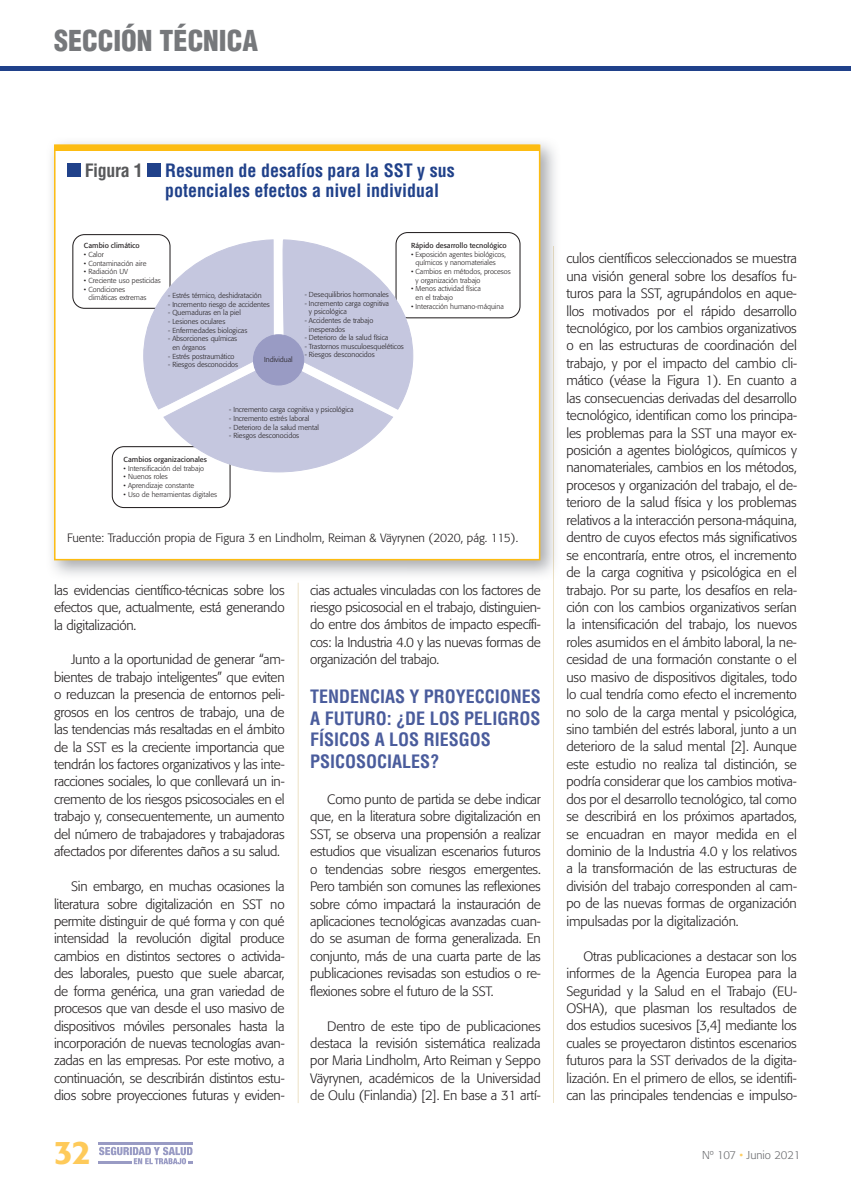
<style>
.page{position:relative;width:851px;height:1191px;background:#fff}
.page>*{position:absolute;margin:0;border:0;box-sizing:border-box;transform-origin:0 0}
.t1{font:500 32.4px "Formata";color:#feca5a}
.t2{font:900 condensed 28.05px "Helvetica LT Std";color:#76787b}
.t3{font:700 condensed 18px/21.6px "Helvetica LT Std";color:#4a5c9c}
.t4{font:700 condensed 18px/20.2px "Helvetica LT Std";color:#20418a}
.t5{font:300 13.5px/17.4px "Formata";letter-spacing:-.02em;color:#231f20;text-align:justify}
.t6{font:300 12px "Formata";color:#231f20}
.t7{font:300 11.25px "Formata";color:#6c6d70}
.t8{font:300 7.2px "Formata";color:#231f20}
.t9{font:7.2px "Formata";color:#231f20}
.s1{color:#57585a}
.s2{color:#fff}
.s3{color:#c5c7df}
.s4{color:#fece64}
</style>
<div class="page">
<hr style="left:0;top:67px;width:850px;height:4px;background:#20418a">
<hr style="left:98px;top:1142px;width:95px;height:2px;background:#999bc4">
<hr style="left:98px;top:1161px;width:34px;height:3px;background:#999bc4">
<svg style="left:99px;top:1146px;width:94px;height:18px"></svg>
<hr style="left:298px;top:583px;width:1px;height:520px;background:#ece1c5">
<hr style="left:553px;top:247px;width:1px;height:856px;background:#ece1c5">
<img style="left:51px;top:142px;width:504px;height:433px">
<img style="left:553px;top:247px;width:1px;height:328px">
<div style="left:54px;top:145px;width:486px;height:415px;background:#fff;border:2px solid #fdbc12"></div>
<div style="left:54px;top:145px;width:485px;height:6px;background:#fdbc12"></div>
<div style="left:67px;top:163px;width:13px;height:14px;background:#20418a"></div>
<div style="left:147px;top:163px;width:14px;height:14px;background:#20418a"></div>
<div style="left:112px;top:446px;width:118px;height:62px;border:1px solid #231f20;border-radius:12px"></div>
<div style="left:164px;top:360px;width:228px;height:112px;background:#c5c7df;border-radius:50%"></div>
<div style="left:72px;top:234px;width:98px;height:75px;border:1px solid #231f20;border-radius:12px"></div>
<div style="left:395px;top:232px;width:125px;height:86px;border:1px solid #231f20;border-radius:12px"></div>
<svg style="left:143px;top:239px;width:131px;height:171px"></svg>
<svg style="left:282px;top:240px;width:132px;height:170px"></svg>
<div style="left:253px;top:335px;width:51px;height:50px;background:#999bc4;border-radius:50%"></div>
<div style="left:253px;top:334px;width:51px;height:51px;border:1px solid #999bc4;border-radius:50%"></div>
<h2 class="t2" style="left:54px;top:23px;width:205px">SECCIÓN TÉCNICA</h2>
<h3 class="t4" style="left:165px;top:160px;width:291px;text-indent:-80px"><span class="s1">Figura 1</span> Resumen de desafíos para la SST y sus potenciales efectos a nivel individual</h3>
<p class="t9" style="left:84px;top:241px;width:57px">Cambio climático</p>
<p class="t8" style="left:84px;top:250px;width:21px">• Calor</p>
<p class="t8" style="left:84px;top:259px;width:64px">• Contaminación aire</p>
<p class="t8" style="left:84px;top:267px;width:46px">• Radiación UV</p>
<p class="t8" style="left:84px;top:276px;width:78px">• Creciente uso pesticidas</p>
<p class="t8" style="left:84px;top:285px;width:43px">• Condiciones</p>
<p class="t8" style="left:84px;top:293px;width:64px"><span class="s2">•</span> climáticas extremas</p>
<p class="t8" style="left:168px;top:291px;width:95px">- Estrés térmico, deshidratación</p>
<p class="t8" style="left:168px;top:300px;width:103px">- Incremento riesgo de accidentes</p>
<p class="t8" style="left:168px;top:308px;width:74px">- Quemaduras en la piel</p>
<p class="t8" style="left:168px;top:317px;width:59px">- Lesiones oculares</p>
<p class="t8" style="left:168px;top:326px;width:81px">- Enfermedades biologicas</p>
<p class="t8" style="left:168px;top:334px;width:71px">- Absorciones químicas</p>
<p class="t8" style="left:168px;top:343px;width:39px"><span class="s3">-</span> en órganos</p>
<p class="t8" style="left:168px;top:352px;width:68px">- Estrés postraumático</p>
<p class="t8" style="left:168px;top:360px;width:72px">- Riesgos desconocidos</p>
<p class="t8" style="left:264px;top:355px;width:30px">Individual</p>
<p class="t9" style="left:411px;top:241px;width:97px">Rápido desarrollo tecnológico</p>
<p class="t8" style="left:411px;top:250px;width:96px">• Exposición agentes biológicos,</p>
<p class="t8" style="left:411px;top:258px;width:86px"><span class="s2">•</span> químicos y nanomateriales</p>
<p class="t8" style="left:411px;top:267px;width:101px">• Cambios en métodos, procesos</p>
<p class="t8" style="left:411px;top:276px;width:71px"><span class="s2">•</span> y organización trabajo</p>
<p class="t8" style="left:411px;top:284px;width:71px">• Menos actividad física</p>
<p class="t8" style="left:411px;top:293px;width:43px"><span class="s2">•</span> en el trabajo</p>
<p class="t8" style="left:411px;top:302px;width:94px">• Interacción humano-máquina</p>
<p class="t8" style="left:304px;top:290px;width:86px">- Desequilibrios hormonales</p>
<p class="t8" style="left:304px;top:299px;width:86px">- Incremento carga cognitiva</p>
<p class="t8" style="left:304px;top:307px;width:44px"><span class="s3">-</span> y psicológica</p>
<p class="t8" style="left:304px;top:316px;width:70px">- Accidentes de trabajo</p>
<p class="t8" style="left:304px;top:325px;width:42px"><span class="s3">-</span> inesperados</p>
<p class="t8" style="left:304px;top:333px;width:85px">- Deterioro de la salud física</p>
<p class="t8" style="left:304px;top:342px;width:101px">- Trastornos musculoesqueléticos</p>
<p class="t8" style="left:304px;top:351px;width:72px">- Riesgos desconocidos</p>
<p class="t9" style="left:124px;top:455px;width:85px">Cambios organizacionales</p>
<p class="t8" style="left:124px;top:464px;width:82px">• Intensificación del trabajo</p>
<p class="t8" style="left:124px;top:473px;width:46px">• Nuenos roles</p>
<p class="t8" style="left:124px;top:481px;width:72px">• Aprendizaje constante</p>
<p class="t8" style="left:124px;top:490px;width:95px">• Uso de herramientas digitales</p>
<p class="t8" style="left:229px;top:406px;width:126px">- Incremento carga cognitiva y psicológica</p>
<p class="t8" style="left:229px;top:414px;width:82px">- Incremento estrés laboral</p>
<p class="t8" style="left:229px;top:423px;width:91px">- Deterioro de la salud mental</p>
<p class="t8" style="left:229px;top:431px;width:72px">- Riesgos desconocidos</p>
<p class="t6" style="left:67px;top:531px;width:452px">Fuente: Traducción propia de Figura 3 en Lindholm, Reiman &amp; Väyrynen (2020, pág. 115).</p>
<p class="t5" style="left:54px;top:581px;width:232px">las evidencias científico-técnicas sobre los efectos que, actualmente, está generando la digitalización.</p>
<p class="t5" style="left:54px;top:651px;width:232px;text-indent:17px">Junto a la oportunidad de generar “am&shy;bientes de trabajo inteligentes” que eviten o reduzcan la presencia de entornos peli&shy;grosos en los centros de trabajo, una de las tendencias más resaltadas en el ámbito de la SST es la creciente importancia que tendrán los factores organizativos y las inte&shy;racciones sociales, lo que conllevará un in&shy;cremento de los riesgos psicosociales en el trabajo y, consecuentemente, un aumento del número de trabajadores y trabajadoras afectados por diferentes daños a su salud.</p>
<p class="t5" style="left:54px;top:877px;width:232px;text-indent:17px">Sin embargo, en muchas ocasiones la literatura sobre digitalización en SST no permite distinguir de qué forma y con qué intensidad la revolución digital produce cambios en distintos sectores o activida&shy;des laborales, puesto que suele abarcar, de forma genérica, una gran variedad de procesos que van desde el uso masivo de dispositivos móviles personales hasta la incorporación de nuevas tecnologías avan&shy;zadas en las empresas. Por este motivo, a continuación, se describirán distintos estu&shy;dios sobre proyecciones futuras y eviden-</p>
<p class="t5" style="left:310px;top:581px;width:232px">cias actuales vinculadas con los factores de riesgo psicosocial en el trabajo, distinguien&shy;do entre dos ámbitos de impacto específi&shy;cos: la Industria 4.0 y las nuevas formas de organización del trabajo.</p>
<h3 class="t3" style="left:310px;top:685px;width:232px">TENDENCIAS Y PROYECCIONES<br>A FUTURO: ¿DE LOS PELIGROS<br>FÍSICOS A LOS RIESGOS<br>PSICOSOCIALES?</h3>
<p class="t5" style="left:310px;top:790px;width:232px;text-indent:17px">Como punto de partida se debe indicar que, en la literatura sobre digitalización en SST, se observa una propensión a realizar estudios que visualizan escenarios futuros o tendencias sobre riesgos emergentes.<br>Pero también son comunes las reflexiones sobre cómo impactará la instauración de aplicaciones tecnológicas avanzadas cuan&shy;do se asuman de forma generalizada. En conjunto, más de una cuarta parte de las publicaciones revisadas son estudios o re&shy;flexiones sobre el futuro de la SST.</p>
<p class="t5" style="left:310px;top:1017px;width:232px;text-indent:17px">Dentro de este tipo de publicaciones destaca la revisión sistemática realizada por Maria Lindholm, Arto Reiman y Seppo Väyrynen, académicos de la Universidad de Oulu (Finlandia) [2]. En base a 31 artí-</p>
<p class="t5" style="left:566px;top:250px;width:232px">culos científicos seleccionados se muestra una visión general sobre los desafíos fu&shy;turos para la SST, agrupándolos en aque&shy;llos motivados por el rápido desarrollo tecnológico, por los cambios organizativos o en las estructuras de coordinación del trabajo, y por el impacto del cambio cli&shy;mático (véase la Figura 1). En cuanto a las consecuencias derivadas del desarrollo tecnológico, identifican como los principa&shy;les problemas para la SST una mayor ex&shy;posición a agentes biológicos, químicos y nanomateriales, cambios en los métodos, procesos y organización del trabajo, el de&shy;terioro de la salud física y los problemas relativos a la interacción persona-máquina, dentro de cuyos efectos más significativos se encontraría, entre otros, el incremento de la carga cognitiva y psicológica en el trabajo. Por su parte, los desafíos en rela&shy;ción con los cambios organizativos serían la intensificación del trabajo, los nuevos roles asumidos en el ámbito laboral, la ne&shy;cesidad de una formación constante o el uso masivo de dispositivos digitales, todo lo cual tendría como efecto el incremento no solo de la carga mental y psicológica, sino también del estrés laboral, junto a un deterioro de la salud mental [2]. Aunque este estudio no realiza tal distinción, se podría considerar que los cambios motiva&shy;dos por el desarrollo tecnológico, tal como se describirá en los próximos apartados, se encuadran en mayor medida en el dominio de la Industria 4.0 y los relativos a la transformación de las estructuras de división del trabajo corresponden al cam&shy;po de las nuevas formas de organización impulsadas por la digitalización.</p>
<p class="t5" style="left:566px;top:947px;width:232px;text-indent:17px">Otras publicaciones a destacar son los informes de la Agencia Europea para la Seguridad y la Salud en el Trabajo (EU-OSHA), que plasman los resultados de dos estudios sucesivos [3,4] mediante los cuales se proyectaron distintos escenarios futuros para la SST derivados de la digita&shy;lización. En el primero de ellos, se identifi&shy;can las principales tendencias e impulso-</p>
<h1 class="t1" style="left:54px;top:1132px;width:39px">32</h1>
<p class="t7" style="left:702px;top:1148px;width:100px">Nº 107 <span class="s4">•</span> Junio 2021</p>
</div>
